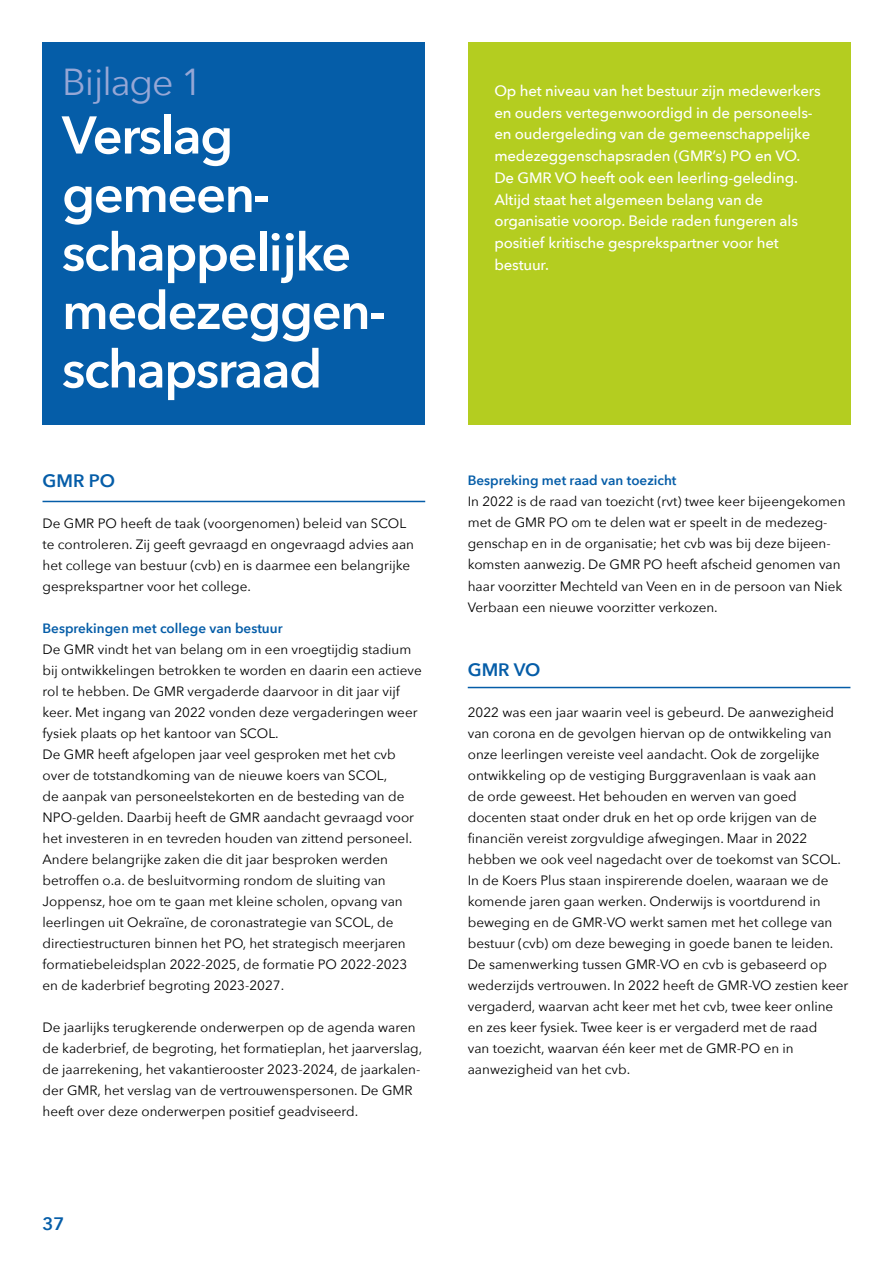
<style>
.page{position:relative;width:893px;height:1263px;background:#fff}
.page>*{position:absolute;margin:0;border:0;box-sizing:border-box;transform-origin:0 0}
.t1{font:600 52.5px/58.5px "Avenir Next";letter-spacing:-.03em;color:#fff}
.t2{font:37.5px "Avenir Next";letter-spacing:-.03em;color:#96a7d6}
.t3{font:600 18px "Avenir Next";color:#055da8}
.t4{font:500 15px/21.8px "Avenir Next";letter-spacing:-.01em;color:#fff}
.t5{font:13.5px/21px "Avenir Next";color:#000}
.t6{font:600 13.5px "Avenir Next";color:#055da8}
</style>
<div class="page">
<div style="left:43px;top:43px;width:382px;height:382px;background:#055da8"></div>
<div style="left:468px;top:43px;width:382px;height:382px;background:#b4cd20"></div>
<hr style="left:43px;top:501px;width:382px;height:1px;background:#055da8">
<hr style="left:468px;top:687px;width:382px;height:1px;background:#055da8">
<h2 class="t2" style="left:62px;top:50px;width:142px">B椀樀lage 1</h2>
<h1 class="t1" style="left:62px;top:110px;width:325px">Verslag gemeen&shy;schappel椀樀ke medezeggen&shy;schapsraad</h1>
<h3 class="t3" style="left:43px;top:473px;width:74px">GMR PO</h3>
<p class="t5" style="left:43px;top:514px;width:373px">De GMR PO heeft de taak (voorgenomen) beleid van SCOL te controleren. Z椀樀 geeft gevraagd en ongevraagd advies aan het college van bestuur (cvb) en is daarmee een belangr椀樀ke gesprekspartner voor het college.</p>
<p class="t6" style="left:43px;top:617px;width:242px">Besprekingen met college van bestuur</p>
<p class="t5" style="left:43px;top:638px;width:381px">De GMR vindt het van belang om in een vroegt椀樀dig stadium b椀樀 ontwikkelingen betrokken te worden en daarin een actieve rol te hebben. De GMR vergaderde daarvoor in dit jaar v椀樀f keer. Met ingang van 2022 vonden deze vergaderingen weer fysiek plaats op het kantoor van SCOL.<br>De GMR heeft afgelopen jaar veel gesproken met het cvb over de totstandkoming van de nieuwe koers van SCOL,<br>de aanpak van personeelstekorten en de besteding van de NPO-gelden. Daarb椀樀 heeft de GMR aandacht gevraagd voor het investeren in en tevreden houden van zittend personeel.<br>Andere belangr椀樀ke zaken die dit jaar besproken werden betroffen o.a. de besluitvorming rondom de sluiting van Joppensz, hoe om te gaan met kleine scholen, opvang van leerlingen uit Oekraïne, de coronastrategie van SCOL, de directiestructuren binnen het PO, het strategisch meerjaren formatiebeleidsplan 2022-2025, de formatie PO 2022-2023 en de kaderbrief begroting 2023-2027.</p>
<p class="t5" style="left:43px;top:1016px;width:381px">De jaarl椀樀ks terugkerende onderwerpen op de agenda waren de kaderbrief, de begroting, het formatieplan, het jaarverslag, de jaarrekening, het vakantierooster 2023-2024, de jaarkalen&shy;der GMR, het verslag van de vertrouwenspersonen. De GMR heeft over deze onderwerpen positief geadviseerd.</p>
<h3 class="t3" style="left:43px;top:1216px;width:23px">37</h3>
<p class="t4" style="left:494px;top:79px;width:328px">Op het niveau van het bestuur z椀樀n medewerkers en ouders vertegenwoordigd in de personeels&shy;en oudergeleding van de gemeenschappel椀樀ke medezeggenschapsraden (GMR’s) PO en VO.<br>De GMR VO heeft ook een leerling-geleding.<br>Alt椀樀d staat het algemeen belang van de organisatie voorop. Beide raden fungeren als positief kritische gesprekspartner voor het bestuur.</p>
<p class="t6" style="left:468px;top:469px;width:210px">Bespreking met raad van toezicht</p>
<p class="t5" style="left:468px;top:491px;width:379px">In 2022 is de raad van toezicht (rvt) twee keer b椀樀eengekomen met de GMR PO om te delen wat er speelt in de medezeg&shy;genschap en in de organisatie; het cvb was b椀樀 deze b椀樀een&shy;komsten aanwezig. De GMR PO heeft afscheid genomen van haar voorzitter Mechteld van Veen en in de persoon van Niek Verbaan een nieuwe voorzitter verkozen.</p>
<h3 class="t3" style="left:468px;top:662px;width:74px">GMR VO</h3>
<p class="t5" style="left:468px;top:703px;width:382px">2022 was een jaar waarin veel is gebeurd. De aanwezigheid van corona en de gevolgen hiervan op de ontwikkeling van onze leerlingen vereiste veel aandacht. Ook de zorgel椀樀ke ontwikkeling op de vestiging Burggravenlaan is vaak aan<br>de orde geweest. Het behouden en werven van goed docenten staat onder druk en het op orde kr椀樀gen van de<br>昀椀nanciën vereist zorgvuldige afwegingen. Maar in 2022 hebben we ook veel nagedacht over de toekomst van SCOL.<br>In de Koers Plus staan inspirerende doelen, waaraan we de komende jaren gaan werken. Onderw椀樀s is voortdurend in beweging en de GMR-VO werkt samen met het college van bestuur (cvb) om deze beweging in goede banen te leiden.<br>De samenwerking tussen GMR-VO en cvb is gebaseerd op wederz椀樀ds vertrouwen. In 2022 heeft de GMR-VO zestien keer vergaderd, waarvan acht keer met het cvb, twee keer online en zes keer fysiek. Twee keer is er vergaderd met de raad<br>van toezicht, waarvan één keer met de GMR-PO en in aanwezigheid van het cvb.</p>
</div>
